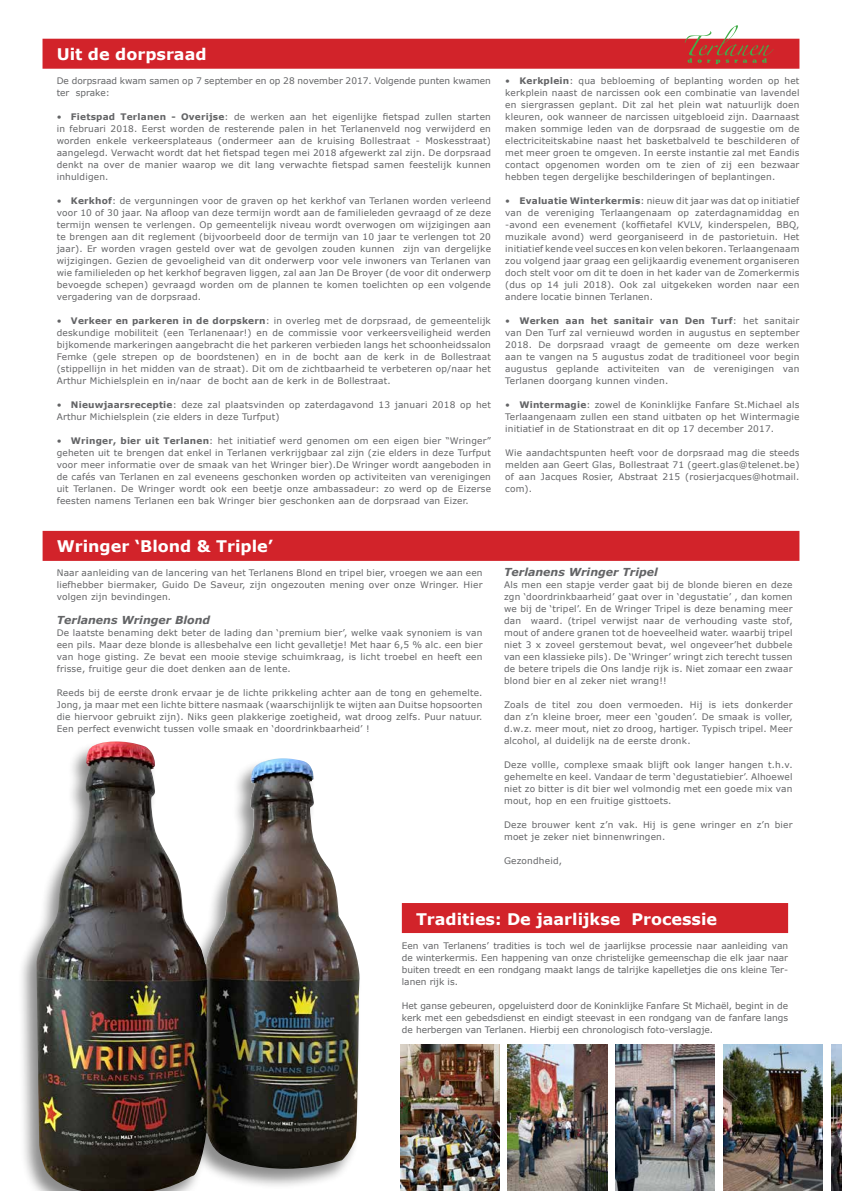
<style>
.page{position:relative;width:842px;height:1191px;background:#fff}
.page>*{position:absolute;margin:0;border:0;box-sizing:border-box;transform-origin:0 0}
.t1{font:700 16px "Verdana";color:#fff}
.t2{font:italic 700 11px "Verdana";color:#636466}
.t3{font:9px/12px "Verdana";letter-spacing:.02em;color:#636466;text-align:justify}
.t4{font:9px/12px "Verdana";color:#636466}
.s1{font-weight:700}
</style>
<div class="page">
<div style="left:43px;top:39px;width:756px;height:30px;background:#d2232a"></div>
<svg style="left:685px;top:25px;width:88px;height:39px"></svg>
<div style="left:402px;top:903px;width:386px;height:30px;background:#d2232a"></div>
<div style="left:43px;top:531px;width:756px;height:30px;background:#d2232a"></div>
<div style="left:17px;top:740px;width:345px;height:451px;background:#000;opacity:.45"></div>
<img style="left:37px;top:741px;width:323px;height:450px">
<img style="left:400px;top:1044px;width:99px;height:147px">
<img style="left:508px;top:1044px;width:99px;height:147px">
<img style="left:723px;top:1044px;width:99px;height:147px">
<img style="left:831px;top:1044px;width:11px;height:147px">
<img style="left:616px;top:1044px;width:99px;height:147px">
<h1 class="t1" style="left:57px;top:43px;width:151px">Uit de dorpsraad</h1>
<p class="t4" style="left:57px;top:75px;width:436px">De dorpsraad kwam samen op 7 september en op 28 november 2017. Volgende punten kwamen ter sprake:</p>
<p class="t3" style="left:57px;top:111px;width:436px">• <span class="s1">Fietspad Terlanen - Overijse</span>: de werken aan het eigenlijke fietspad zullen starten in februari 2018. Eerst worden de resterende palen in het Terlanenveld nog verwijderd en worden enkele verkeersplateaus (ondermeer aan de kruising Bollestraat - Moskesstraat) aangelegd. Verwacht wordt dat het fietspad tegen mei 2018 afgewerkt zal zijn. De dorpsraad denkt na over de manier waarop we dit lang verwachte fietspad samen feestelijk kunnen inhuldigen.</p>
<p class="t3" style="left:57px;top:195px;width:436px">• <span class="s1">Kerkhof</span>: de vergunningen voor de graven op het kerkhof van Terlanen worden verleend voor 10 of 30 jaar. Na afloop van deze termijn wordt aan de familieleden gevraagd of ze deze termijn wensen te verlengen. Op gemeentelijk niveau wordt overwogen om wijzigingen aan te brengen aan dit reglement (bijvoorbeeld door de termijn van 10 jaar te verlengen tot 20 jaar). Er worden vragen gesteld over wat de gevolgen zouden kunnen zijn van dergelijke wijzigingen. Gezien de gevoeligheid van dit onderwerp voor vele inwoners van Terlanen van wie familieleden op het kerkhof begraven liggen, zal aan Jan De Broyer (de voor dit onderwerp bevoegde schepen) gevraagd worden om de plannen te komen toelichten op een volgende vergadering van de dorpsraad.</p>
<p class="t3" style="left:57px;top:315px;width:436px">• <span class="s1">Verkeer en parkeren in de dorpskern</span>: in overleg met de dorpsraad, de gemeentelijk deskundige mobiliteit (een Terlanenaar!) en de commissie voor verkeersveiligheid werden bijkomende markeringen aangebracht die het parkeren verbieden langs het schoonheidssalon Femke (gele strepen op de boordstenen) en in de bocht aan de kerk in de Bollestraat (stippellijn in het midden van de straat). Dit om de zichtbaarheid te verbeteren op/naar het Arthur Michielsplein en in/naar de bocht aan de kerk in de Bollestraat.</p>
<p class="t3" style="left:57px;top:399px;width:436px">• <span class="s1">Nieuwjaarsreceptie</span>: deze zal plaatsvinden op zaterdagavond 13 januari 2018 op het<br>Arthur Michielsplein (zie elders in deze Turfput)</p>
<p class="t3" style="left:57px;top:435px;width:436px">• <span class="s1">Wringer, bier uit Terlanen</span>: het initiatief werd genomen om een eigen bier “Wringer” geheten uit te brengen dat enkel in Terlanen verkrijgbaar zal zijn (zie elders in deze Turfput voor meer informatie over de smaak van het Wringer bier).De Wringer wordt aangeboden in de cafés van Terlanen en zal eveneens geschonken worden op activiteiten van verenigingen uit Terlanen. De Wringer wordt ook een beetje onze ambassadeur: zo werd op de Eizerse feesten namens Terlanen een bak Wringer bier geschonken aan de dorpsraad van Eizer.</p>
<p class="t3" style="left:505px;top:75px;width:296px">• <span class="s1">Kerkplein</span>: qua bebloeming of beplanting worden op het kerkplein naast de narcissen ook een combinatie van lavendel en siergrassen geplant. Dit zal het plein wat natuurlijk doen kleuren, ook wanneer de narcissen uitgebloeid zijn. Daarnaast maken sommige leden van de dorpsraad de suggestie om de electriciteitskabine naast het basketbalveld te beschilderen of met meer groen te omgeven. In eerste instantie zal met Eandis contact opgenomen worden om te zien of zij een bezwaar hebben tegen dergelijke beschilderingen of beplantingen.</p>
<p class="t3" style="left:505px;top:195px;width:296px">• <span class="s1">Evaluatie Winterkermis</span>: nieuw dit jaar was dat op initiatief van de vereniging Terlaangenaam op zaterdagnamiddag en -avond een evenement (koffietafel KVLV, kinderspelen, BBQ, muzikale avond) werd georganiseerd in de pastorietuin. Het initiatief kende veel succes en kon velen bekoren. Terlaangenaam zou volgend jaar graag een gelijkaardig evenement organiseren doch stelt voor om dit te doen in het kader van de Zomerkermis (dus op 14 juli 2018). Ook zal uitgekeken worden naar een andere locatie binnen Terlanen.</p>
<p class="t3" style="left:505px;top:315px;width:296px">• <span class="s1">Werken aan het sanitair van Den Turf</span>: het sanitair van Den Turf zal vernieuwd worden in augustus en september 2018. De dorpsraad vraagt de gemeente om deze werken aan te vangen na 5 augustus zodat de traditioneel voor begin augustus geplande activiteiten van de verenigingen van Terlanen doorgang kunnen vinden.</p>
<p class="t3" style="left:505px;top:399px;width:296px">• <span class="s1">Wintermagie</span>: zowel de Koninklijke Fanfare St.Michael als Terlaangenaam zullen een stand uitbaten op het Wintermagie initiatief in de Stationstraat en dit op 17 december 2017.</p>
<p class="t3" style="left:505px;top:447px;width:296px">Wie aandachtspunten heeft voor de dorpsraad mag die steeds melden aan Geert Glas, Bollestraat 71 (geert.glas@telenet.be) of aan Jacques Rosier, Abstraat 215 (rosierjacques@hotmail. com).</p>
<h1 class="t1" style="left:57px;top:535px;width:218px">Wringer ‘Blond &amp; Triple’</h1>
<p class="t3" style="left:57px;top:567px;width:427px">Naar aanleiding van de lancering van het Terlanens Blond en tripel bier, vroegen we aan een liefhebber biermaker, Guido De Saveur, zijn ongezouten mening over onze Wringer. Hier volgen zijn bevindingen.</p>
<p class="t2" style="left:57px;top:612px;width:155px">Terlanens Wringer Blond</p>
<p class="t3" style="left:57px;top:627px;width:427px">De laatste benaming dekt beter de lading dan ‘premium bier’, welke vaak synoniem is van een pils. Maar deze blonde is allesbehalve een licht gevalletje! Met haar 6,5 % alc. een bier van hoge gisting. Ze bevat een mooie stevige schuimkraag, is licht troebel en heeft een frisse, fruitige geur die doet denken aan de lente.</p>
<p class="t3" style="left:57px;top:687px;width:427px">Reeds bij de eerste dronk ervaar je de lichte prikkeling achter aan de tong en gehemelte.<br>Jong, ja maar met een lichte bittere nasmaak (waarschijnlijk te wijten aan Duitse hopsoorten die hiervoor gebruikt zijn). Niks geen plakkerige zoetigheid, wat droog zelfs. Puur natuur.<br>Een perfect evenwicht tussen volle smaak en ‘doordrinkbaarheid’ !</p>
<p class="t2" style="left:504px;top:564px;width:155px">Terlanens Wringer Tripel</p>
<p class="t3" style="left:504px;top:579px;width:290px">Als men een stapje verder gaat bij de blonde bieren en deze zgn ‘doordrinkbaarheid’ gaat over in ‘degustatie’ , dan komen we bij de ‘tripel’. En de Wringer Tripel is deze benaming meer dan waard. (tripel verwijst naar de verhouding vaste stof, mout of andere granen tot de hoeveelheid water. waarbij tripel niet 3 x zoveel gerstemout bevat, wel ongeveer’het dubbele van een klassieke pils). De ‘Wringer’ wringt zich terecht tussen de betere tripels die Ons landje rijk is. Niet zomaar een zwaar blond bier en al zeker niet wrang!!</p>
<p class="t3" style="left:504px;top:699px;width:290px">Zoals de titel zou doen vermoeden. Hij is iets donkerder dan z’n kleine broer, meer een ‘gouden’. De smaak is voller, d.w.z. meer mout, niet zo droog, hartiger. Typisch tripel. Meer alcohol, al duidelijk na de eerste dronk.</p>
<p class="t3" style="left:504px;top:759px;width:290px">Deze vollle, complexe smaak blijft ook langer hangen t.h.v. gehemelte en keel. Vandaar de term ‘degustatiebier’. Alhoewel niet zo bitter is dit bier wel volmondig met een goede mix van mout, hop en een fruitige gisttoets.</p>
<p class="t3" style="left:504px;top:819px;width:290px">Deze brouwer kent z’n vak. Hij is gene wringer en z’n bier moet je zeker niet binnenwringen.</p>
<p class="t3" style="left:504px;top:855px;width:59px">Gezondheid,</p>
<h1 class="t1" style="left:416px;top:907px;width:303px">Tradities: De jaarlijkse Processie</h1>
<p class="t3" style="left:402px;top:939px;width:388px">Een van Terlanens’ tradities is toch wel de jaarlijkse processie naar aanleiding van de winterkermis. Een happening van onze christelijke gemeenschap die elk jaar naar buiten treedt en een rondgang maakt langs de talrijke kapelletjes die ons kleine Ter&shy;lanen rijk is.</p>
<p class="t3" style="left:402px;top:999px;width:388px">Het ganse gebeuren, opgeluisterd door de Koninklijke Fanfare St Michaël, begint in de kerk met een gebedsdienst en eindigt steevast in een rondgang van de fanfare langs de herbergen van Terlanen. Hierbij een chronologisch foto-verslagje.</p>
</div>
